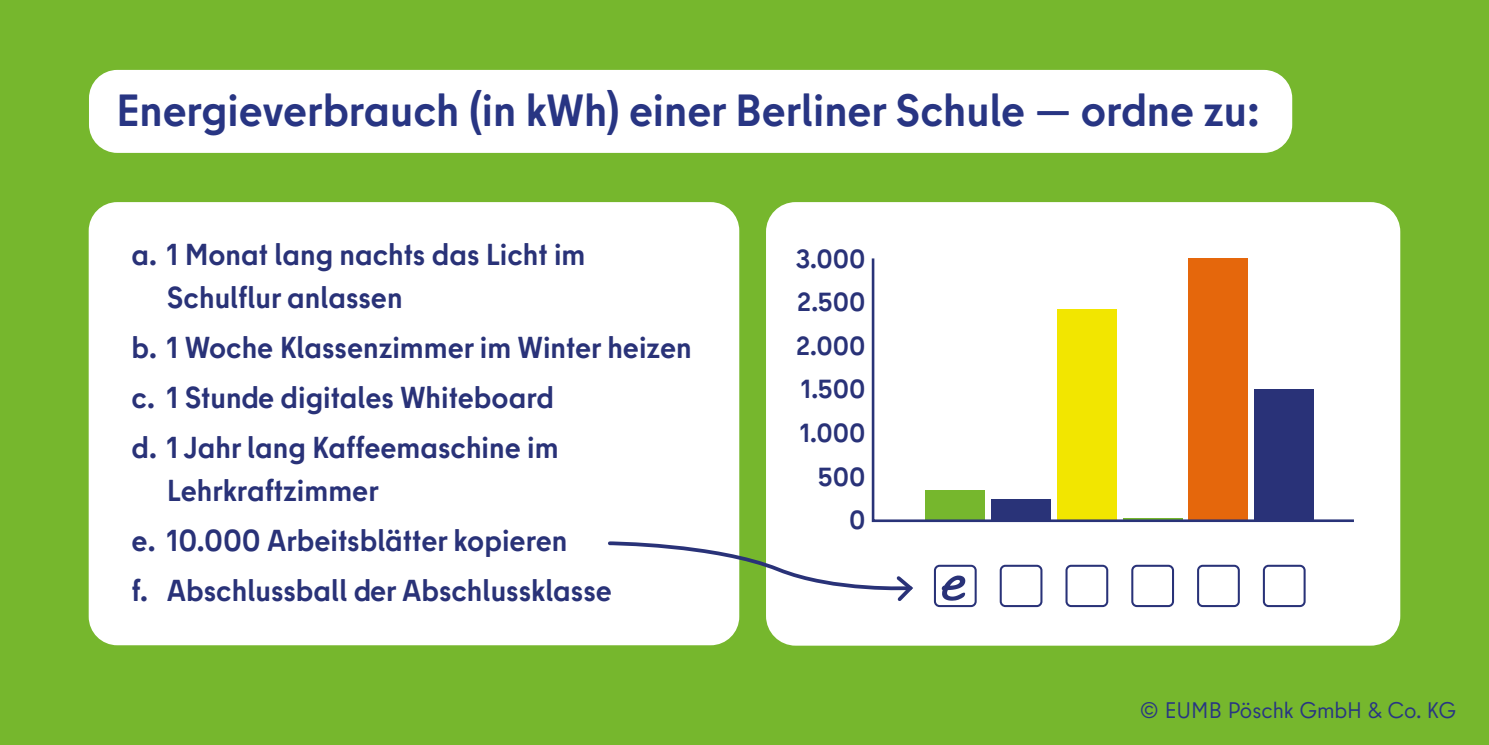
<style>
.page{position:relative;width:1489px;height:745px;background:#fff}
.page>*{position:absolute;margin:0;border:0;box-sizing:border-box;transform-origin:0 0}
.t1{font:700 45px "Berlin Type";color:#283583}
.t2{font:700 30.25px/50px "Berlin Type";color:#293278}
.t3{font:700 26px/43.5px "Berlin Type";color:#293278;text-align:right}
.t4{font:22.5px "Berlin Type";color:#283583}
</style>
<div class="page">
<div style="left:0;top:0;width:1488px;height:744px;background:#76b72d"></div>
<div style="left:89px;top:70px;width:1203px;height:83px;background:#fff;border-radius:28px"></div>
<div style="left:89px;top:202px;width:650px;height:442px;background:#fff;border-radius:29px"></div>
<div style="left:766px;top:202px;width:634px;height:443px;background:#fff;border-radius:30px"></div>
<div style="left:933px;top:564px;width:43px;height:42px;border:2px solid #293278;border-radius:5px"></div>
<div style="left:999px;top:564px;width:43px;height:42px;border:2px solid #293278;border-radius:5px"></div>
<div style="left:1065px;top:564px;width:43px;height:42px;border:2px solid #293278;border-radius:5px"></div>
<div style="left:1131px;top:564px;width:42px;height:42px;border:2px solid #293278;border-radius:5px"></div>
<div style="left:1196px;top:564px;width:43px;height:42px;border:2px solid #293278;border-radius:5px"></div>
<div style="left:1262px;top:564px;width:43px;height:42px;border:2px solid #293278;border-radius:5px"></div>
<svg style="left:871px;top:258px;width:483px;height:265px"></svg>
<svg style="left:608px;top:539px;width:305px;height:65px"></svg>
<p class="t1" style="left:116px;top:81px;width:1145px">Energieverbrauch (in kWh) einer Berliner Schule ― ordne zu:</p>
<p class="t2" style="left:167px;top:233px;width:420px;line-height:42.8px;text-indent:-35px">a. 1 Monat lang nachts das Licht im<br>Schulflur anlassen</p>
<p class="t2" style="left:132px;top:322px;width:561px">b. 1 Woche Klassenzimmer im Winter heizen c. 1 Stunde digitales Whiteboard<br>d. 1 Jahr lang Kaffeemaschine im</p>
<p class="t2" style="left:132px;top:465px;width:482px;text-indent:35px">Lehrkraftzimmer<br>e. 10.000 Arbeitsblätter kopieren<br>f. Abschlussball der Abschlussklasse</p>
<p class="t3" style="left:795px;top:237px;width:71px">3.000<br>2.500<br>2.000<br>1.500<br>1.000<br>500<br>0</p>
<p class="t4" style="left:1139px;top:696px;width:318px">© EUMB Pöschk GmbH &amp; Co. KG</p>
</div>
